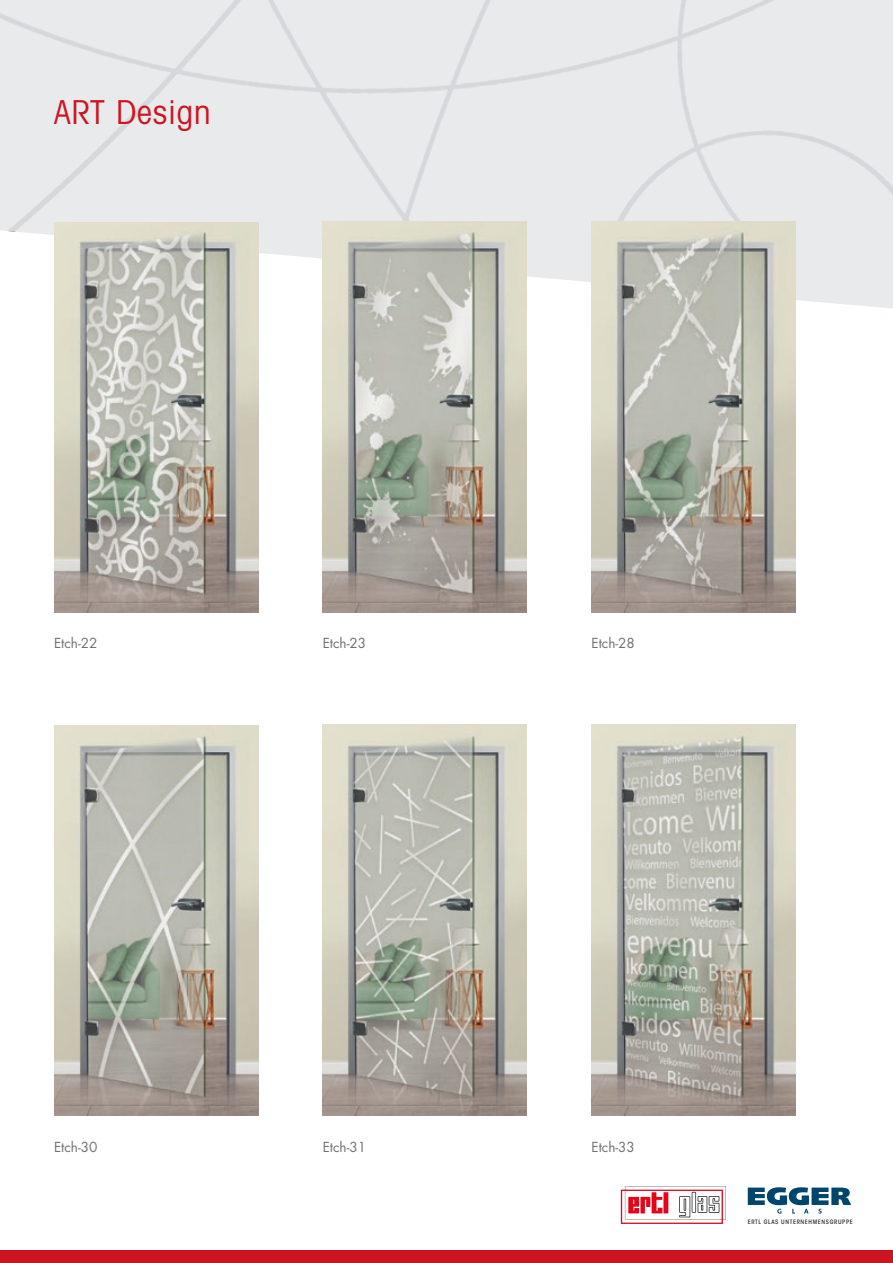
<style>
.page{position:relative;width:893px;height:1263px;background:#fff}
.page>*{position:absolute;margin:0;border:0;box-sizing:border-box;transform-origin:0 0}
.t1{font:condensed 33px "Avant Garde";letter-spacing:.03em;color:#cd1421}
.t2{font:13.5px "Futura CE";color:#707173}
.t3{font:500 condensed 6px "ITC Avant Garde Std";letter-spacing:.105em;color:#1a181c}
</style>
<div class="page">
<div style="left:0;top:1250px;width:893px;height:13px;background:#cd1421"></div>
<img style="left:0;top:0;width:893px;height:308px">
<img style="left:54px;top:223px;width:204px;height:389px">
<img style="left:54px;top:726px;width:204px;height:389px">
<img style="left:322px;top:221px;width:204px;height:391px">
<img style="left:322px;top:725px;width:204px;height:390px">
<img style="left:591px;top:221px;width:204px;height:391px">
<img style="left:591px;top:725px;width:204px;height:390px">
<svg style="left:621px;top:1186px;width:105px;height:38px"></svg>
<svg style="left:748px;top:1187px;width:103px;height:27px"></svg>
<h1 class="t1" style="left:54px;top:91px;width:158px">ART Design</h1>
<p class="t2" style="left:54px;top:634px;width:45px">Etch-22</p>
<p class="t2" style="left:54px;top:1138px;width:45px">Etch-30</p>
<p class="t2" style="left:323px;top:634px;width:45px">Etch-23</p>
<p class="t2" style="left:323px;top:1138px;width:45px">Etch-31</p>
<p class="t2" style="left:591px;top:634px;width:45px">Etch-28</p>
<p class="t2" style="left:591px;top:1138px;width:45px">Etch-33</p>
<p class="t3" style="left:748px;top:1218px;width:107px">ERTL GLAS UNTERNEHMENSGRUPPE</p>
</div>
